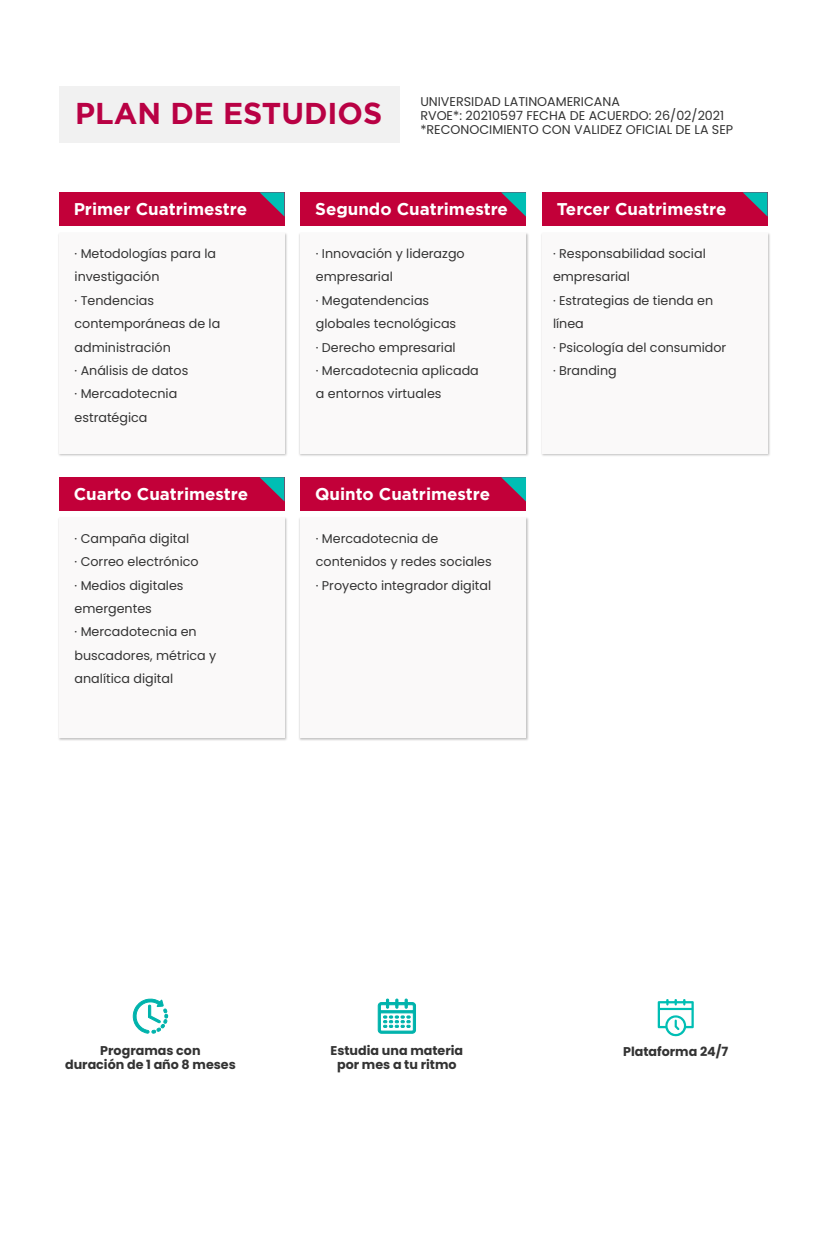
<style>
.page{position:relative;width:827px;height:1259px;background:#fff}
.page>*{position:absolute;margin:0;border:0;box-sizing:border-box;transform-origin:0 0}
.t1{font:700 30px "Homepage Baukasten";color:#b90144}
.t2{font:700 17px "Homepage Baukasten";color:#fff}
.t3{font:12.6px/23.4px "Poppins";color:#333}
.t4{font:700 12.6px/13.8px "Poppins";color:#333;text-align:center}
</style>
<div class="page">
<div style="left:59px;top:86px;width:340px;height:57px;background:#f1f1f1"></div>
<svg style="left:377px;top:998px;width:39px;height:35px"></svg>
<svg style="left:133px;top:998px;width:35px;height:35px"></svg>
<svg style="left:657px;top:999px;width:36px;height:37px"></svg>
<img style="left:299px;top:233px;width:230px;height:223px">
<div style="left:300px;top:233px;width:225px;height:220px;background:#faf9f9"></div>
<div style="left:300px;top:192px;width:225px;height:34px;background:#c20039"></div>
<img style="left:541px;top:233px;width:229px;height:223px">
<div style="left:541px;top:233px;width:226px;height:220px;background:#faf9f9"></div>
<div style="left:542px;top:192px;width:225px;height:34px;background:#c20039"></div>
<svg style="left:743px;top:192px;width:24px;height:24px"></svg>
<svg style="left:501px;top:192px;width:24px;height:24px"></svg>
<img style="left:58px;top:518px;width:229px;height:223px">
<div style="left:59px;top:517px;width:225px;height:221px;background:#faf9f9"></div>
<div style="left:59px;top:477px;width:225px;height:33px;background:#c20039"></div>
<svg style="left:259px;top:477px;width:25px;height:24px"></svg>
<img style="left:299px;top:517px;width:230px;height:224px">
<div style="left:300px;top:517px;width:225px;height:221px;background:#faf9f9"></div>
<div style="left:300px;top:477px;width:225px;height:33px;background:#c20039"></div>
<svg style="left:501px;top:477px;width:24px;height:24px"></svg>
<img style="left:58px;top:233px;width:229px;height:223px">
<div style="left:59px;top:233px;width:225px;height:220px;background:#faf9f9"></div>
<div style="left:59px;top:192px;width:225px;height:34px;background:#c20039"></div>
<svg style="left:259px;top:192px;width:25px;height:24px"></svg>
<h1 class="t1" style="left:75px;top:96px;width:308px">PLAN DE ESTUDIOS</h1>
<p class="t3" style="left:420px;top:95px;width:314px;line-height:13.8px">UNIVERSIDAD LATINOAMERICANA<br>RVOE*: 20210597 FECHA DE ACUERDO: 26/02/2021 *RECONOCIMIENTO CON VALIDEZ OFICIAL DE LA SEP</p>
<h2 class="t2" style="left:74px;top:199px;width:175px">Primer Cuatrimestre</h2>
<p class="t3" style="left:75px;top:242px;width:147px">· Metodologías para la investigación<br>· Tendencias contemporáneas de la administración<br>· Análisis de datos<br>· Mercadotecnia estratégica</p>
<h2 class="t2" style="left:74px;top:484px;width:176px">Cuarto Cuatrimestre</h2>
<p class="t3" style="left:75px;top:526px;width:143px">· Campaña digital<br>· Correo electrónico<br>· Medios digitales emergentes<br>· Mercadotecnia en buscadores, métrica y analítica digital</p>
<h2 class="t2" style="left:315px;top:199px;width:194px">Segundo Cuatrimestre</h2>
<p class="t3" style="left:316px;top:242px;width:164px">· Innovación y liderazgo empresarial<br>· Megatendencias globales tecnológicas<br>· Derecho empresarial<br>· Mercadotecnia aplicada a entornos virtuales</p>
<h2 class="t2" style="left:315px;top:484px;width:176px">Quinto Cuatrimestre</h2>
<p class="t3" style="left:316px;top:526px;width:177px">· Mercadotecnia de contenidos y redes sociales · Proyecto integrador digital</p>
<h2 class="t2" style="left:556px;top:199px;width:171px">Tercer Cuatrimestre</h2>
<p class="t3" style="left:552px;top:242px;width:175px">· Responsabilidad social empresarial<br>· Estrategias de tienda en línea<br>· Psicología del consumidor · Branding</p>
<p class="t4" style="left:65px;top:1043px;width:172px">Programas con<br>duración de 1 año 8 meses</p>
<p class="t4" style="left:622px;top:1044px;width:107px">Plataforma 24/7</p>
<p class="t4" style="left:330px;top:1043px;width:134px">Estudia una materia por mes a tu ritmo</p>
</div>
